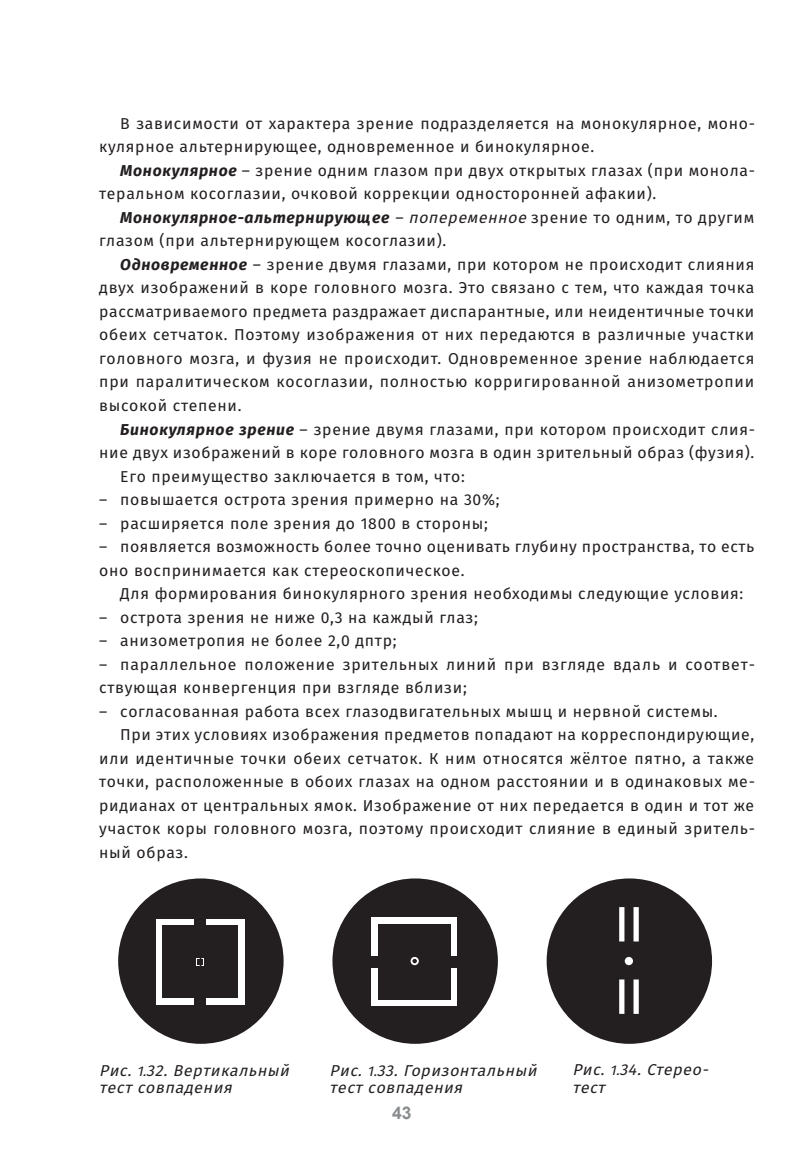
<style>
.page{position:relative;width:804px;height:1156px;background:#fff}
.page>*{position:absolute;margin:0;border:0;box-sizing:border-box;transform-origin:0 0}
.t1{font:700 17.5px "Arial";color:#888c8e}
.t2{font:15.75px/23.4px "Fira Sans";letter-spacing:.045em;color:#231f20}
.t3{font:italic 15.75px/17.5px "Fira Sans";color:#231f20}
.s1{font-weight:700;font-style:italic}
.s2{font-style:italic}
.s3{font-size:14px}
</style>
<div class="page">
<div style="left:118px;top:878px;width:165px;height:166px;background:#231f20;border-radius:50%"></div>
<div style="left:156px;top:918px;width:89px;height:86px;background:#fff"></div>
<div style="left:163px;top:925px;width:75px;height:73px;background:#231f20"></div>
<div style="left:194px;top:918px;width:12px;height:7px;background:#231f20"></div>
<div style="left:194px;top:997px;width:12px;height:9px;background:#231f20"></div>
<div style="left:196px;top:958px;width:8px;height:7px;background:#fff"></div>
<svg style="left:197px;top:958px;width:6px;height:8px"></svg>
<div style="left:332px;top:878px;width:166px;height:166px;background:#231f20;border-radius:50%"></div>
<div style="left:371px;top:917px;width:86px;height:89px;background:#fff"></div>
<div style="left:378px;top:924px;width:72px;height:75px;background:#231f20"></div>
<div style="left:371px;top:956px;width:7px;height:12px;background:#231f20"></div>
<div style="left:450px;top:956px;width:8px;height:12px;background:#231f20"></div>
<svg style="left:410px;top:957px;width:9px;height:8px"></svg>
<div style="left:546px;top:878px;width:166px;height:166px;background:#231f20;border-radius:50%"></div>
<div style="left:624px;top:957px;width:9px;height:8px;background:#fff;border-radius:50%"></div>
<svg style="left:412px;top:959px;width:5px;height:4px"></svg>
<div style="left:619px;top:907px;width:5px;height:34px;background:#fff"></div>
<div style="left:633px;top:907px;width:5px;height:34px;background:#fff"></div>
<div style="left:619px;top:979px;width:5px;height:35px;background:#fff"></div>
<div style="left:633px;top:979px;width:5px;height:35px;background:#fff"></div>
<p class="t2" style="left:99px;top:113px;width:657px;text-indent:21px">В зависимости от характера зрение подразделяется на монокулярное, моно&shy;кулярное альтернирующее, одновременное и бинокулярное.</p>
<p class="t2" style="left:99px;top:160px;width:657px;text-indent:21px"><span class="s1">Монокулярное</span> – зрение одним глазом при двух открытых глазах (при монола&shy;теральном косоглазии, очковой коррекции односторонней афакии).</p>
<p class="t2" style="left:99px;top:207px;width:656px;text-indent:21px"><span class="s1">Монокулярное-альтернирующее</span> <span class="s2">–попеременное</span>зрение то одним, то другим глазом (при альтернирующем косоглазии).</p>
<p class="t2" style="left:99px;top:254px;width:656px;text-align:justify;text-indent:21px"><span class="s1">Одновременное</span> – зрение двумя глазами, при котором не происходит слияния двух изображений в коре головного мозга. Это связано с тем, что каждая точка рассматриваемого предмета раздражает диспарантные, или неидентичные точки обеих сетчаток. Поэтому изображения от них передаются в различные участки головного мозга, и фузия не происходит. Одновременное зрение наблюдается при паралитическом косоглазии, полностью корригированной анизометропии высокой степени.</p>
<p class="t2" style="left:120px;top:418px;width:636px"><span class="s1">Бинокулярное зрение</span> – зрение двумя глазами, при котором происходит слия-</p>
<p class="t2" style="left:99px;top:442px;width:656px">ние двух изображений в коре головного мозга в один зрительный образ (фузия).</p>
<p class="t2" style="left:120px;top:466px;width:346px">Его преимущество заключается в том, что:</p>
<p class="t2" style="left:99px;top:489px;width:402px">– повышается острота зрения примерно на 30%;</p>
<p class="t2" style="left:99px;top:513px;width:390px">– расширяется поле зрения до 1800 в стороны;</p>
<p class="t2" style="left:99px;top:536px;width:656px">– появляется возможность более точно оценивать глубину пространства, то есть оно воспринимается как стереоскопическое.</p>
<p class="t2" style="left:120px;top:583px;width:624px">Для формирования бинокулярного зрения необходимы следующие условия:</p>
<p class="t2" style="left:99px;top:607px;width:380px">– острота зрения не ниже 0,3 на каждый глаз;</p>
<p class="t2" style="left:99px;top:630px;width:299px">– анизометропия не более 2,0 дптр;</p>
<p class="t2" style="left:99px;top:654px;width:657px">– параллельное положение зрительных линий при взгляде вдаль и соответ&shy;ствующая конвергенция при взгляде вблизи;</p>
<p class="t2" style="left:99px;top:701px;width:620px">– согласованная работа всех глазодвигательных мышц и нервной системы.</p>
<p class="t2" style="left:120px;top:724px;width:635px">При этих условиях изображения предметов попадают на корреспондирующие,</p>
<p class="t2" style="left:99px;top:748px;width:656px">или идентичные точки обеих сетчаток. К ним относятся жёлтое пятно, а также</p>
<p class="t2" style="left:99px;top:771px;width:657px">точки, расположенные в обоих глазах на одном расстоянии и в одинаковых ме-</p>
<p class="t2" style="left:99px;top:795px;width:656px">ридианах от центральных ямок. Изображение от них передается в один и тот же</p>
<p class="t2" style="left:99px;top:818px;width:657px">участок коры головного мозга, поэтому происходит слияние в единый зритель-</p>
<p class="t2" style="left:99px;top:842px;width:90px">ный образ.</p>
<p class="t3" style="left:99px;top:1063px;width:194px">Рис. <span class="s3">1.</span>32. Вертикальный тест совпадения</p>
<p class="t3" style="left:329px;top:1063px;width:211px">Рис. <span class="s3">1.</span>33. Горизонтальный тест совпадения</p>
<p class="t3" style="left:572px;top:1062px;width:140px">Рис. <span class="s3">1.</span>34. Стерео&shy;тест</p>
<p class="t1" style="left:392px;top:1103px;width:21px">43</p>
</div>
